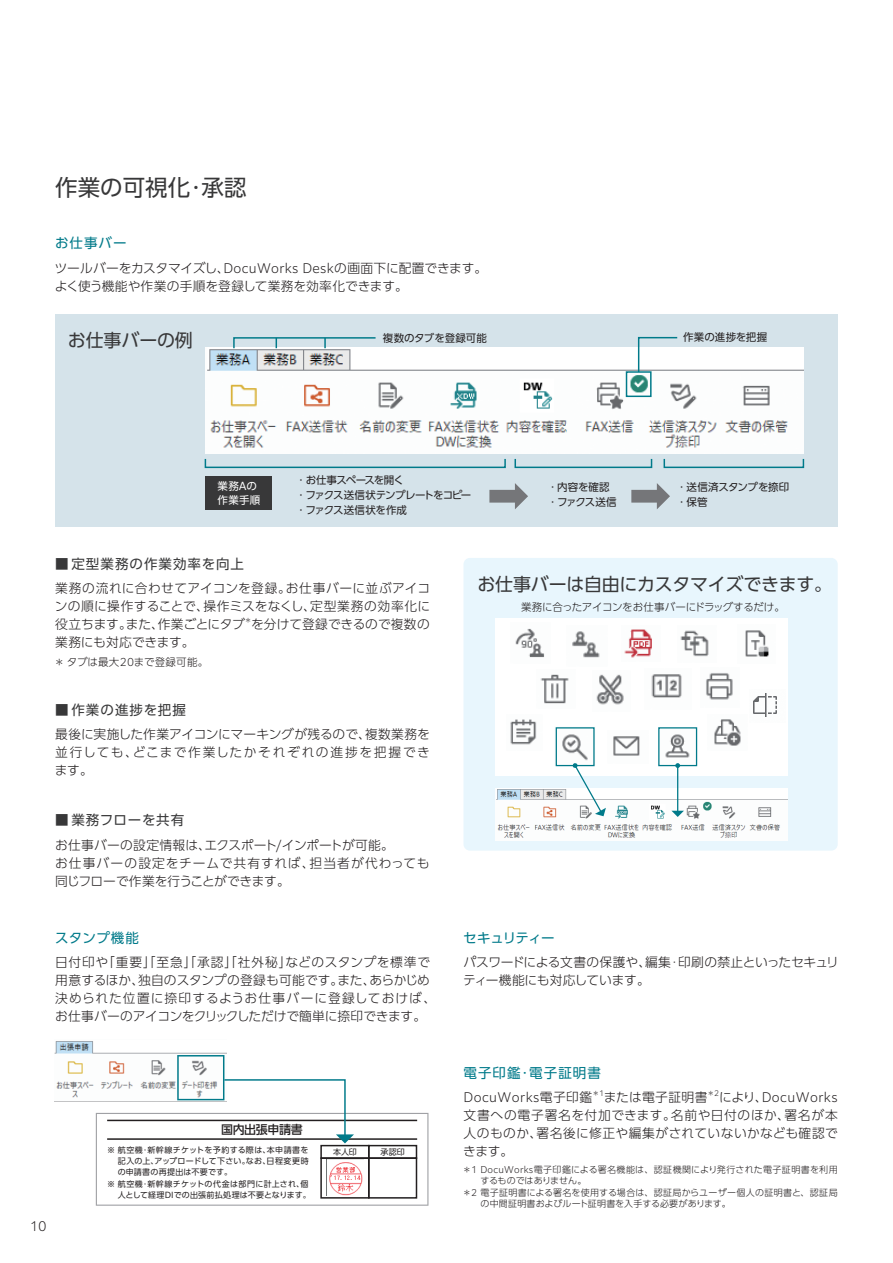
<style>
.page{position:relative;width:893px;height:1263px;background:#fff}
.page>*{position:absolute;margin:0;border:0;box-sizing:border-box;transform-origin:0 0}
.t1{font:22.5px "PUD Shin Go Pr 6 N";color:#383839}
.t2{font:18px "PUD Shin Go Pr 6 N";letter-spacing:-.015em;color:#383839}
.t3{font:13.5px "PUD Shin Go Pr 6 N";letter-spacing:.075em;color:#383839}
.t4{font:13.5px "PUD Shin Go Pr 6 N";letter-spacing:.07em;color:#007a8a}
.t5{font:13.5px "PUD Shin Go Pr 6 N";letter-spacing:.05em;color:#383839}
.t6{font:13.5px "PUD Shin Go Pr 6 N";letter-spacing:-.045em;color:#007a8a}
.t7{font:300 12.75px/18px "PUD Shin Go Pr 6 N";letter-spacing:.02em;color:#231f20}
.t8{font:300 12.75px/18px "PUD Shin Go Pr 6 N";letter-spacing:-.01em;color:#231f20}
.t9{font:500 12px "PUD Shin Go Pr 6 N";letter-spacing:-.035em;color:#231f20}
.t10{font:10.5px/15px "PUD Shin Go Pr 6 N";letter-spacing:-.065em;color:#231f20}
.t11{font:10.5px/15px "PUD Shin Go Pr 6 N";letter-spacing:-.02em;color:#231f20}
.t12{font:300 10.5px "PUD Shin Go Pr 6 N";letter-spacing:-.01em;color:#231f20}
.t13{font:300 10.5px "PUD Shin Go Pr 6 N";letter-spacing:.015em;color:#231f20}
.t14{font:10.5px "PUD Shin Go Pr 6 N";letter-spacing:.005em;color:#231f20}
.t15{font:10.5px/13.5px "PUD Shin Go Pr 6 N";letter-spacing:.015em;color:#fff}
.t16{font:300 9px/10.5px "PUD Shin Go Pr 6 N";letter-spacing:.025em;color:#231f20}
.t17{font:7.95px "PUD Shin Go Pr 6 N";letter-spacing:.035em;color:#231f20}
.t18{font:7.95px "PUD Shin Go Pr 6 N";letter-spacing:.015em;color:#231f20}
.t19{font:300 7.5px "PUD Shin Go Pr 6 N";color:#231f20}
</style>
<div class="page">
<div style="left:55px;top:314px;width:783px;height:212px;background:#d5e3ea"></div>
<div style="left:463px;top:558px;width:375px;height:292px;background:#e8f6fd;border-radius:6px"></div>
<img style="left:205px;top:347px;width:599px;height:107px">
<svg style="left:232px;top:337px;width:145px;height:13px"></svg>
<div style="left:626px;top:371px;width:26px;height:26px;border:1px solid #007a8a"></div>
<svg style="left:637px;top:336px;width:42px;height:37px"></svg>
<div style="left:205px;top:477px;width:67px;height:33px;background:#383839"></div>
<div style="left:205px;top:458px;width:301px;height:10px;border:1px solid #007a8a"></div>
<div style="left:514px;top:458px;width:138px;height:10px;border:1px solid #007a8a"></div>
<div style="left:664px;top:458px;width:140px;height:10px;border:1px solid #007a8a"></div>
<div style="left:489px;top:490px;width:28px;height:13px;background:#757679"></div>
<svg style="left:515px;top:483px;width:13px;height:26px"></svg>
<div style="left:631px;top:490px;width:28px;height:13px;background:#757679"></div>
<svg style="left:657px;top:483px;width:13px;height:26px"></svg>
<div style="left:496px;top:619px;width:292px;height:157px;background:#fff"></div>
<img style="left:495px;top:788px;width:293px;height:52px">
<img style="left:515px;top:628px;width:30px;height:30px">
<img style="left:680px;top:630px;width:29px;height:27px">
<img style="left:706px;top:673px;width:27px;height:27px">
<img style="left:555px;top:727px;width:33px;height:38px">
<div style="left:556px;top:727px;width:39px;height:39px;border:1px solid #007a8a"></div>
<img style="left:613px;top:736px;width:27px;height:20px">
<img style="left:665px;top:734px;width:25px;height:24px">
<div style="left:658px;top:727px;width:39px;height:39px;border:1px solid #007a8a"></div>
<svg style="left:572px;top:763px;width:34px;height:53px"></svg>
<hr style="left:677px;top:765px;width:1px;height:46px;background:#007a8a">
<svg style="left:675px;top:763px;width:5px;height:5px"></svg>
<svg style="left:671px;top:811px;width:13px;height:6px"></svg>
<img style="left:540px;top:674px;width:29px;height:30px">
<img style="left:753px;top:693px;width:24px;height:24px">
<img style="left:596px;top:674px;width:28px;height:31px">
<img style="left:651px;top:674px;width:31px;height:24px">
<img style="left:745px;top:630px;width:24px;height:27px">
<img style="left:714px;top:719px;width:27px;height:27px">
<img style="left:624px;top:629px;width:28px;height:29px">
<img style="left:510px;top:719px;width:27px;height:26px">
<img style="left:572px;top:631px;width:28px;height:27px">
<img style="left:54px;top:1041px;width:173px;height:61px">
<svg style="left:96px;top:1055px;width:332px;height:151px"></svg>
<h1 class="t1" style="left:55px;top:175px;width:193px">作業の可視化・承認</h1>
<p class="t4" style="left:55px;top:236px;width:73px">お仕事バー</p>
<p class="t7" style="left:55px;top:259px;width:434px">ツールバーをカスタマイズし、DocuWorks Deskの画面下に配置できます。よく使う機能や作業の手順を登録して業務を効率化できます。</p>
<h2 class="t2" style="left:68px;top:330px;width:127px">お仕事バーの例</h2>
<p class="t11" style="left:383px;top:330px;width:105px">複数のタブを登録可能</p>
<p class="t14" style="left:683px;top:332px;width:86px">作業の進捗を把握</p>
<p class="t15" style="left:218px;top:480px;width:44px">業務Aの作業手順</p>
<p class="t10" style="left:296px;top:473px;width:177px">・ お仕事スペースを開く<br>・ ファクス送信状テンプレートをコピー・ ファクス送信状を作成</p>
<p class="t11" style="left:676px;top:479px;width:114px">・ 送信済スタンプを捺印・ 保管</p>
<p class="t11" style="left:547px;top:479px;width:71px">・ 内容を確認・ ファクス送信</p>
<p class="t3" style="left:55px;top:556px;width:190px">■ 定型業務の作業効率を向上</p>
<p class="t7" style="left:55px;top:580px;width:377px;text-align:justify">業務の流れに合わせてアイコンを登録。お仕事バーに並ぶアイコンの順に操作することで、操作ミスをなくし、定型業務の効率化に役立ちます。また、作業ごとにタブ</p>
<p class="t19" style="left:245px;top:614px;width:9px">＊</p>
<p class="t7" style="left:251px;top:616px;width:180px">を分けて登録できるので複数の</p>
<p class="t8" style="left:55px;top:634px;width:141px">業務にも対応できます。</p>
<p class="t13" style="left:54px;top:653px;width:155px">＊ タブは最大20まで登録可能。</p>
<p class="t3" style="left:55px;top:702px;width:132px">■ 作業の進捗を把握</p>
<p class="t7" style="left:55px;top:726px;width:377px;text-align:justify">最後に実施した作業アイコンにマーキングが残るので、複数業務を並行しても、どこまで作業したかそれぞれの進捗を把握できます。</p>
<p class="t5" style="left:55px;top:813px;width:130px">■ 業務フローを共有</p>
<p class="t7" style="left:55px;top:836px;width:376px">お仕事バーの設定情報は、エクスポート/インポートが可能。<br>お仕事バーの設定をチームで共有すれば、担当者が代わっても同じフローで作業を行うことができます。</p>
<p class="t4" style="left:55px;top:930px;width:85px">スタンプ機能</p>
<p class="t7" style="left:55px;top:953px;width:383px">日付印や「重要」「至急」「承認」「社外秘」などのスタンプを標準で用意するほか、独自のスタンプの登録も可能です。また、あらかじめ決められた位置に捺印するようお仕事バーに登録しておけば、お仕事バーのアイコンをクリックしただけで簡単に捺印できます。</p>
<h2 class="t2" style="left:477px;top:574px;width:356px">お仕事バーは自由にカスタマイズできます。</h2>
<p class="t12" style="left:521px;top:599px;width:265px">業務に合ったアイコンをお仕事バーにドラッグするだけ。</p>
<p class="t6" style="left:463px;top:930px;width:93px">セキュリティー</p>
<p class="t8" style="left:463px;top:953px;width:377px">パスワードによる文書の保護や、編集・印刷の禁止といったセキュリティー機能にも対応しています。</p>
<p class="t7" style="left:30px;top:1217px;width:19px">10</p>
<p class="t9" style="left:221px;top:1123px;width:83px">国内出張申請書</p>
<p class="t17" style="left:107px;top:1145px;width:203px">※ 航空機・新幹線チケットを予約する際は、本申請書を</p>
<p class="t17" style="left:333px;top:1148px;width:25px">本人印</p>
<p class="t17" style="left:381px;top:1148px;width:26px">承認印</p>
<p class="t17" style="left:118px;top:1157px;width:193px">記入の上､アップロードして下さい。なお、日程変更時</p>
<p class="t17" style="left:118px;top:1168px;width:116px">の申請書の再提出は不要です。</p>
<p class="t17" style="left:107px;top:1179px;width:203px">※ 航空機・新幹線チケットの代金は部門に計上され、個</p>
<p class="t18" style="left:118px;top:1191px;width:194px">人として経理DIでの出張前払処理は不要となります。</p>
<p class="t4" style="left:463px;top:1065px;width:139px">電子印鑑・電子証明書</p>
<p class="t7" style="left:463px;top:1089px;width:130px">DocuWorks電子印鑑</p>
<p class="t19" style="left:592px;top:1087px;width:13px">＊1</p>
<p class="t7" style="left:604px;top:1089px;width:105px">または電子証明書</p>
<p class="t19" style="left:707px;top:1087px;width:13px">＊2</p>
<p class="t7" style="left:463px;top:1089px;width:376px;text-align:justify;text-indent:256px">により、DocuWorks文書への電子署名を付加できます。名前や日付のほか、署名が本人のものか、署名後に修正や編集がされていないかなども確認できます。</p>
<p class="t16" style="left:480px;top:1164px;width:359px;text-indent:-18px">＊1 DocuWorks電子印鑑による署名機能は、認証機関により発行された電子証明書を利用するものではありません。</p>
<p class="t16" style="left:480px;top:1188px;width:359px;text-indent:-18px">＊2 電子証明書による署名を使用する場合は、認証局からユーザー個人の証明書と、認証局の中間証明書およびルート証明書を入手する必要があります。</p>
</div>
